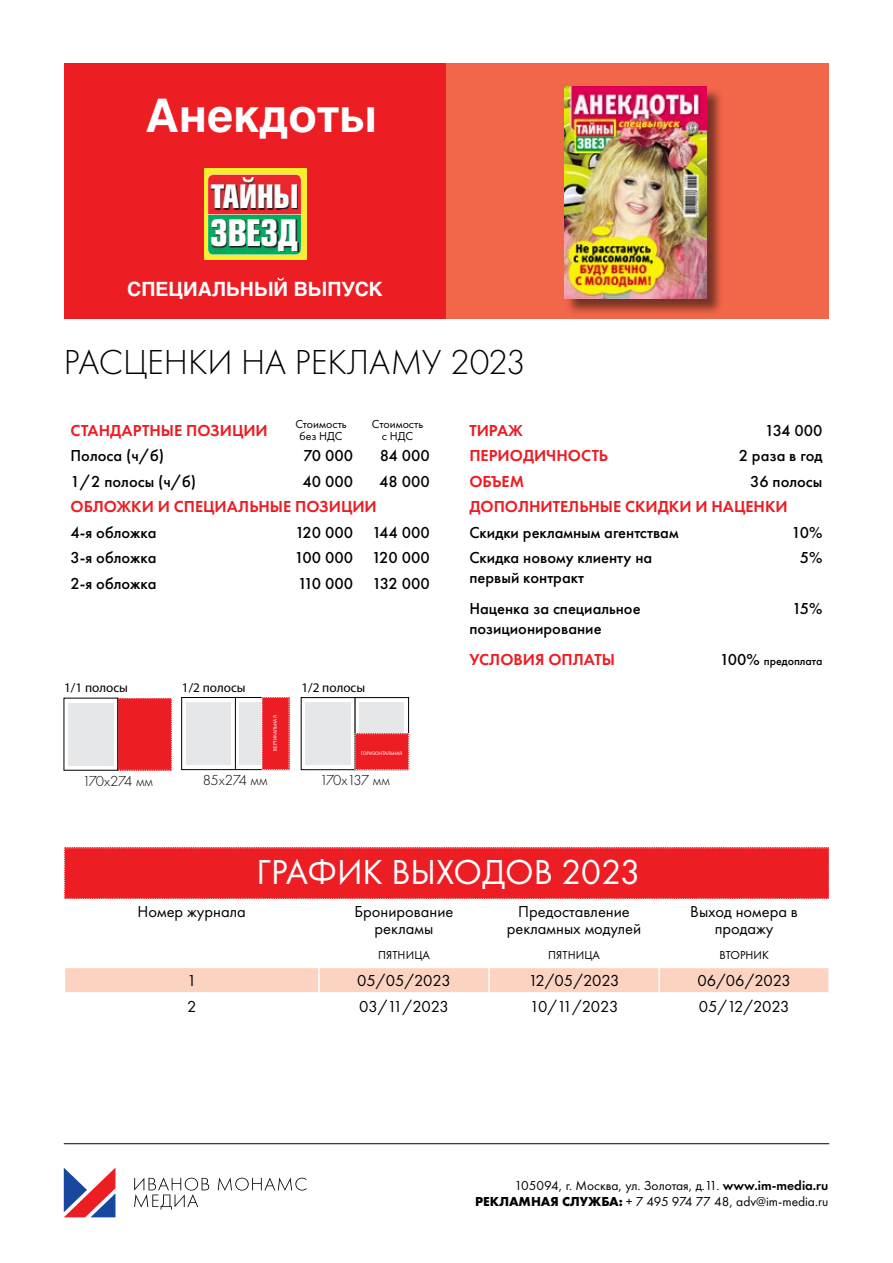
<style>
.page{position:relative;width:893px;height:1263px;background:#fff}
.page>*{position:absolute;margin:0;border:0;box-sizing:border-box;transform-origin:0 0}
.t1{font:700 45.9px "Helios";color:#fff}
.t2{font:300 36px "Futura PT";color:#000}
.t3{font:36px "Futura PT";color:#fff}
.t4{font:700 35.7px "Europe Cond";letter-spacing:-.03em;color:#fff}
.t5{font:700 31.5px "Europe Cond";letter-spacing:-.025em;color:#fff}
.t6{font:700 19.5px "Helios";color:#fff}
.t7{font:500 16.5px/19.8px "Futura PT";color:#000}
.t8{font:16.5px/16.5px "Futura PT";color:#000;text-align:center}
.t9{font:600 16.5px "Futura PT";color:#ed1d24}
.t10{font:500 16.5px "Futura PT";letter-spacing:-.025em;color:#000}
.t11{font:300 15px "Futura PT";letter-spacing:-.025em;color:#000}
.t12{font:300 15px "Futura PT";letter-spacing:-.05em;color:#000}
.t13{font:13.5px/16.2px "Futura PT";color:#000;text-align:right}
.t14{font:13.2px "Myriad Pro";color:#000}
.t15{font:12px/12px "Futura PT";color:#000;text-align:center}
.t16{font:500 12px "Futura PT";color:#000}
.t17{font:5.1px "Myriad Pro";color:#fff}
.s1{font-size:16.5px}
.s2{font-weight:600}
.s3{font-weight:700}
</style>
<div class="page">
<div style="left:64px;top:64px;width:382px;height:255px;background:#ed1d24"></div>
<div style="left:446px;top:64px;width:383px;height:255px;background:#f26649"></div>
<svg style="left:118px;top:698px;width:54px;height:73px;background:#ec2128"></svg>
<div style="left:68px;top:703px;width:45px;height:63px;background:#e6e7e8"></div>
<div style="left:235px;top:697px;width:54px;height:73px;background:linear-gradient(to bottom,#f4f4f5,#f4f4f5)"></div>
<div style="left:235px;top:697px;width:54px;height:73px;border:1px solid #000"></div>
<div style="left:240px;top:702px;width:45px;height:63px;background:#e6e7e8"></div>
<div style="left:182px;top:697px;width:53px;height:73px;border:1px solid #000"></div>
<div style="left:217px;top:702px;width:14px;height:63px;background:#e6e7e8"></div>
<div style="left:200px;top:702px;width:17px;height:63px;background:#e6e7e8"></div>
<div style="left:186px;top:702px;width:14px;height:63px;background:#e6e7e8"></div>
<svg style="left:262px;top:697px;width:28px;height:73px;background:#ea272e"></svg>
<div style="left:355px;top:697px;width:54px;height:73px;border:1px solid #000"></div>
<div style="left:390px;top:702px;width:14px;height:63px;background:#e6e7e8"></div>
<div style="left:373px;top:702px;width:18px;height:63px;background:#e6e7e8"></div>
<div style="left:359px;top:702px;width:14px;height:63px;background:#e6e7e8"></div>
<div style="left:301px;top:697px;width:54px;height:73px;border:1px solid #000"></div>
<div style="left:337px;top:702px;width:14px;height:63px;background:#e6e7e8"></div>
<div style="left:319px;top:702px;width:18px;height:63px;background:#e6e7e8"></div>
<div style="left:305px;top:702px;width:14px;height:63px;background:#e6e7e8"></div>
<svg style="left:355px;top:733px;width:54px;height:37px;background:#ed252b"></svg>
<div style="left:204px;top:168px;width:103px;height:91px;background:#faed2f"></div>
<svg style="left:208px;top:174px;width:93px;height:81px;background:#896f4e"></svg>
<img style="left:281px;top:183px;width:17px;height:26px">
<img style="left:212px;top:178px;width:69px;height:31px">
<img style="left:280px;top:183px;width:17px;height:25px">
<img style="left:212px;top:220px;width:86px;height:32px">
<div style="left:64px;top:847px;width:765px;height:52px;background:#ed1d24"></div>
<svg style="left:65px;top:968px;width:764px;height:25px;background:#fcd4c3"></svg>
<div style="left:565px;top:87px;width:159px;height:229px;background:#000;opacity:.5"></div>
<img style="left:564px;top:86px;width:143px;height:213px">
<svg style="left:64px;top:1168px;width:51px;height:49px"></svg>
<svg style="left:218px;top:1177px;width:88px;height:14px"></svg>
<svg style="left:134px;top:1177px;width:75px;height:32px"></svg>
<hr style="left:64px;top:1143px;width:765px;height:1px;background:#000">
<h1 class="t1" style="left:146px;top:86px;width:233px">Анекдоты</h1>
<h3 class="t5" style="left:211px;top:176px;width:90px">ТАЙНЫ</h3>
<h3 class="t4" style="left:210px;top:209px;width:90px">ЗВЕЗД</h3>
<p class="t6" style="left:127px;top:277px;width:257px">СПЕЦИАЛЬНЫЙ ВЫПУСК</p>
<h2 class="t2" style="left:64px;top:342px;width:463px">РАСЦЕНКИ НА РЕКЛАМУ 2023</h2>
<p class="t9" style="left:71px;top:420px;width:199px">СТАНДАРТНЫЕ ПОЗИЦИИ</p>
<p class="t15" style="left:295px;top:418px;width:53px">Стоимость без НДС</p>
<p class="t15" style="left:372px;top:418px;width:53px">Стоимость с НДС</p>
<p class="t7" style="left:71px;top:446px;width:95px">Полоса (ч/б)</p>
<p class="t7" style="left:304px;top:446px;width:51px">70 000</p>
<p class="t7" style="left:380px;top:446px;width:52px">84 000</p>
<p class="t7" style="left:71px;top:471px;width:127px">1/2 полосы (ч/б)</p>
<p class="t7" style="left:303px;top:471px;width:52px">40 000</p>
<p class="t7" style="left:379px;top:471px;width:52px">48 000</p>
<p class="t9" style="left:71px;top:496px;width:308px">ОБЛОЖКИ И СПЕЦИАЛЬНЫЕ ПОЗИЦИИ</p>
<p class="t7" style="left:71px;top:522px;width:88px">4-я обложка</p>
<p class="t7" style="left:295px;top:522px;width:136px">120 000 144 000</p>
<p class="t7" style="left:71px;top:548px;width:88px">3-я обложка</p>
<p class="t7" style="left:294px;top:548px;width:137px">100 000 120 000</p>
<p class="t7" style="left:71px;top:573px;width:88px">2-я обложка</p>
<p class="t10" style="left:298px;top:573px;width:133px">110 000 132 000</p>
<p class="t14" style="left:64px;top:680px;width:65px">1/1 полосы</p>
<p class="t11" style="left:82px;top:773px;width:72px">170x274 мм</p>
<p class="t14" style="left:182px;top:680px;width:65px">1/2 полосы</p>
<p class="t17" style="left:272px;top:750px;width:36px;rotate:-90deg">ВЕРТИКАЛЬНАЯ</p>
<p class="t11" style="left:203px;top:772px;width:66px">85x274 мм</p>
<p class="t14" style="left:301px;top:680px;width:65px">1/2 полосы</p>
<p class="t17" style="left:361px;top:750px;width:43px">ГОРИЗОНТАЛЬНАЯ</p>
<p class="t12" style="left:320px;top:772px;width:72px">170x137 мм</p>
<p class="t9" style="left:469px;top:420px;width:55px">ТИРАЖ</p>
<p class="t7" style="left:765px;top:420px;width:59px">134 000</p>
<p class="t9" style="left:469px;top:445px;width:140px">ПЕРИОДИЧНОСТЬ</p>
<p class="t7" style="left:739px;top:446px;width:85px">2 раза в год</p>
<p class="t9" style="left:469px;top:471px;width:56px">ОБЪЕМ</p>
<p class="t7" style="left:750px;top:471px;width:74px">36 полосы</p>
<p class="t9" style="left:469px;top:496px;width:320px">ДОПОЛНИТЕЛЬНЫЕ СКИДКИ И НАЦЕНКИ</p>
<p class="t7" style="left:469px;top:522px;width:211px">Скидки рекламным агентствам</p>
<p class="t7" style="left:792px;top:522px;width:32px">10%</p>
<p class="t7" style="left:469px;top:548px;width:184px">Cкидка новому клиенту на первый контракт</p>
<p class="t7" style="left:800px;top:548px;width:24px">5%</p>
<p class="t7" style="left:469px;top:599px;width:173px">Наценка за специальное позиционирование</p>
<p class="t7" style="left:792px;top:599px;width:32px">15%</p>
<p class="t9" style="left:469px;top:649px;width:147px">УСЛОВИЯ ОПЛАТЫ</p>
<p class="t16" style="left:720px;top:654px;width:104px"><span class="s1">100%</span> предоплата</p>
<h2 class="t3" style="left:257px;top:851px;width:386px">ГРАФИК ВЫХОДОВ 2023</h2>
<p class="t8" style="left:138px;top:903px;width:110px">Номер журнала</p>
<p class="t8" style="left:354px;top:903px;width:101px">Бронирование рекламы</p>
<p class="t8" style="left:507px;top:903px;width:136px">Предоставление рекламных модулей</p>
<p class="t8" style="left:690px;top:903px;width:109px">Выход номера в продажу</p>
<p class="t15" style="left:378px;top:949px;width:52px">пятни ца</p>
<p class="t15" style="left:548px;top:949px;width:53px">ПЯТНИЦА</p>
<p class="t15" style="left:719px;top:949px;width:51px">ВТОРНИК</p>
<p class="t8" style="left:187px;top:972px;width:11px">1</p>
<p class="t8" style="left:357px;top:972px;width:95px">05/05/2023</p>
<p class="t8" style="left:529px;top:972px;width:92px">12/05/2023</p>
<p class="t8" style="left:697px;top:972px;width:95px">06/06/2023</p>
<p class="t8" style="left:187px;top:998px;width:11px">2</p>
<p class="t8" style="left:359px;top:998px;width:91px">03/11/2023</p>
<p class="t8" style="left:530px;top:998px;width:90px">10/11/2023</p>
<p class="t8" style="left:699px;top:998px;width:92px">05/12/2023</p>
<p class="t13" style="left:475px;top:1177px;width:355px">105094, г. Москва, ул. Золотая, д.11. <span class="s2">www.im-media.ru<br></span><span class="s3">РЕКЛАМНАЯ СЛУЖБА:</span> + 7 495 974 77 48, adv@im-media.ru</p>
</div>
